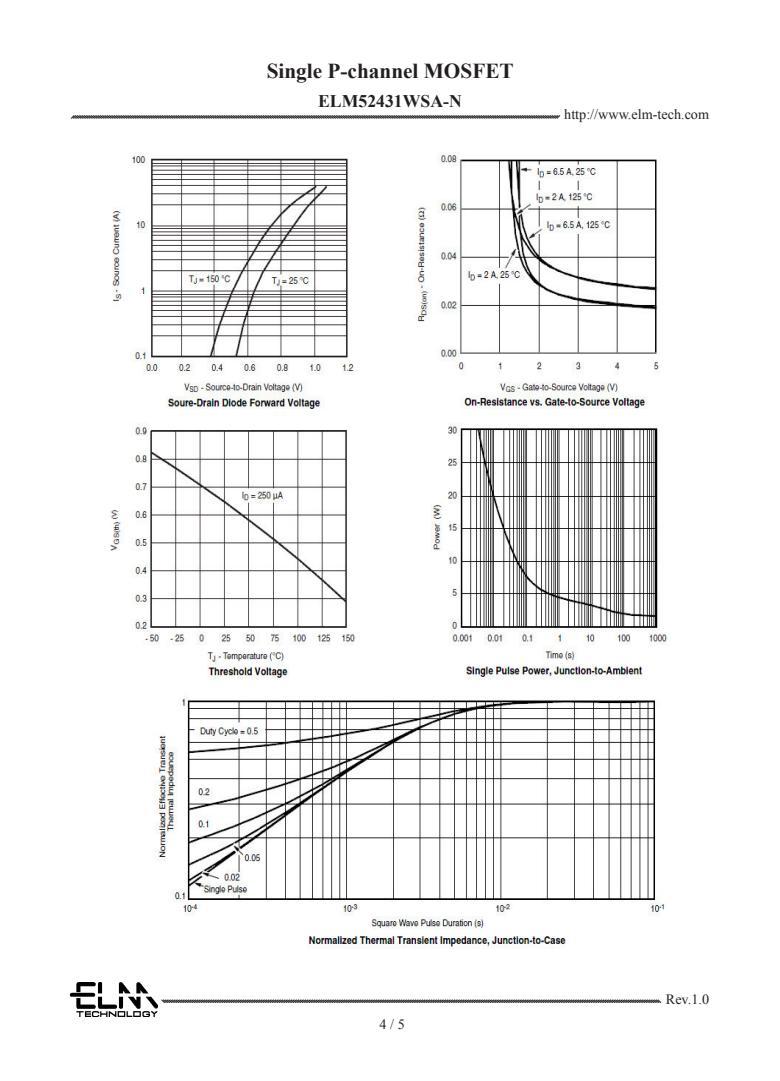
<style>
.page{position:relative;width:780px;height:1081px;background:#fff}
.page>*{position:absolute;margin:0;border:0;box-sizing:border-box;transform-origin:0 0}
.t1{font:700 21.25px "Times New Roman";color:#231f20}
.t2{font:700 17.75px "Times New Roman";color:#231f20}
.t3{font:14.12px "Times New Roman";color:#231f20}
</style>
<div class="page">
<svg style="left:71px;top:115px;width:490px;height:4px;background:#777475"></svg>
<svg style="left:161px;top:999px;width:501px;height:4px;background:#777576"></svg>
<img style="left:71px;top:982px;width:86px;height:34px">
<img style="left:109px;top:152px;width:559px;height:796px">
<h1 class="t1" style="left:267px;top:56px;width:248px">Single P-channel MOSFET</h1>
<p class="t2" style="left:318px;top:89px;width:145px">ELM52431WSA-N</p>
<p class="t3" style="left:564px;top:105px;width:146px">http://www.elm-tech.com</p>
<p class="t3" style="left:379px;top:1014px;width:27px">4 / 5</p>
<p class="t3" style="left:666px;top:990px;width:45px">Rev.1.0</p>
</div>
